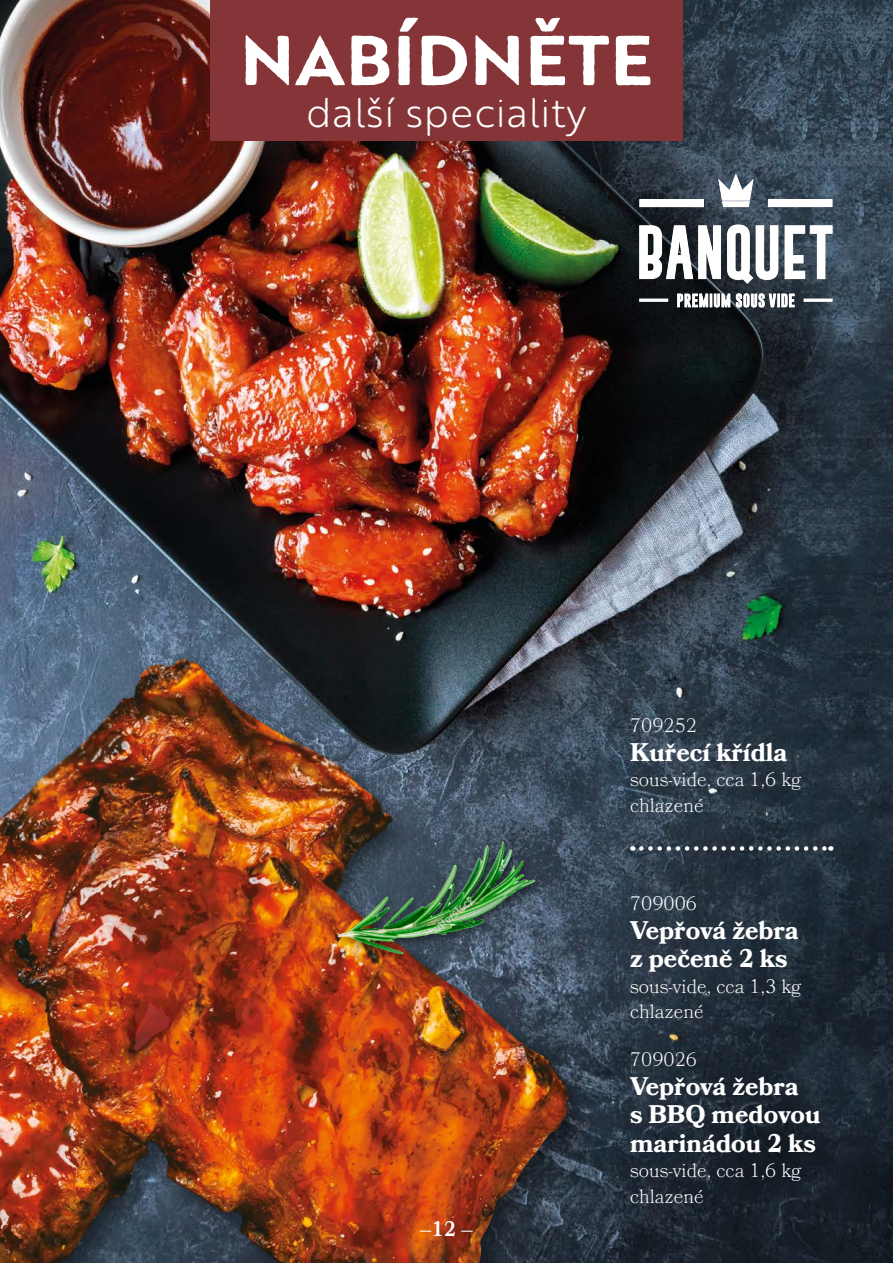
<style>
.page{position:relative;width:893px;height:1263px;background:#fff}
.page>*{position:absolute;margin:0;border:0;box-sizing:border-box;transform-origin:0 0}
.t1{font:700 68.4px "Brother 1816 Printed";letter-spacing:.01em;color:#fff;scale:1.05 1}
.t2{font:300 40.5px "Brother 1816 Printed";color:#fff}
.t3{font:700 25.5px/28.5px "Bookmania";color:#fff}
.t4{font:600 21px "Bookmania";color:#fff}
.t5{font:300 19.5px/25.5px "Bookmania";color:#fff}
</style>
<div class="page">
<img style="left:0;top:0;width:893px;height:1263px">
<div style="left:210px;top:0;width:472px;height:141px;background:#853537"></div>
<svg style="left:641px;top:846px;width:190px;height:5px"></svg>
<img style="left:0;top:633px;width:641px;height:630px">
<div style="left:334px;top:837px;width:210px;height:126px;background:#000;opacity:.5"></div>
<img style="left:332px;top:832px;width:208px;height:127px">
<svg style="left:639px;top:298px;width:29px;height:4px"></svg>
<svg style="left:803px;top:298px;width:30px;height:4px"></svg>
<svg style="left:639px;top:199px;width:65px;height:8px"></svg>
<svg style="left:768px;top:199px;width:65px;height:8px"></svg>
<hr style="left:640px;top:299px;width:28px;height:2px;background:#fff">
<hr style="left:804px;top:299px;width:28px;height:2px;background:#fff">
<div style="left:640px;top:200px;width:63px;height:7px;background:#fff"></div>
<div style="left:768px;top:200px;width:64px;height:7px;background:#fff"></div>
<svg style="left:639px;top:225px;width:82px;height:54px"></svg>
<svg style="left:784px;top:225px;width:49px;height:54px"></svg>
<svg style="left:677px;top:293px;width:53px;height:15px"></svg>
<svg style="left:736px;top:293px;width:59px;height:15px"></svg>
<svg style="left:727px;top:224px;width:51px;height:60px"></svg>
<svg style="left:718px;top:173px;width:36px;height:34px"></svg>
<h1 class="t1" style="left:240px;top:8px;width:394px">NABÍDNĚTE</h1>
<h2 class="t2" style="left:306px;top:83px;width:282px">další speciality</h2>
<p class="t4" style="left:420px;top:1217px;width:55px">–12 –</p>
<p class="t5" style="left:630px;top:713px;width:68px">709252</p>
<h3 class="t3" style="left:630px;top:738px;width:159px">Kuřecí křídla</h3>
<p class="t5" style="left:630px;top:767px;width:173px">sous-vide, cca 1,6 kg chlazené</p>
<p class="t5" style="left:630px;top:891px;width:68px">709006</p>
<h3 class="t3" style="left:630px;top:916px;width:170px">Vepřová žebra z pečeně 2 ks</h3>
<p class="t5" style="left:630px;top:973px;width:173px">sous-vide, cca 1,3 kg chlazené</p>
<p class="t5" style="left:630px;top:1046px;width:68px">709026</p>
<h3 class="t3" style="left:630px;top:1071px;width:192px">Vepřová žebra<br>s BBQ medovou marinádou 2 ks</h3>
<p class="t5" style="left:630px;top:1157px;width:173px">sous-vide, cca 1,6 kg chlazené</p>
</div>
